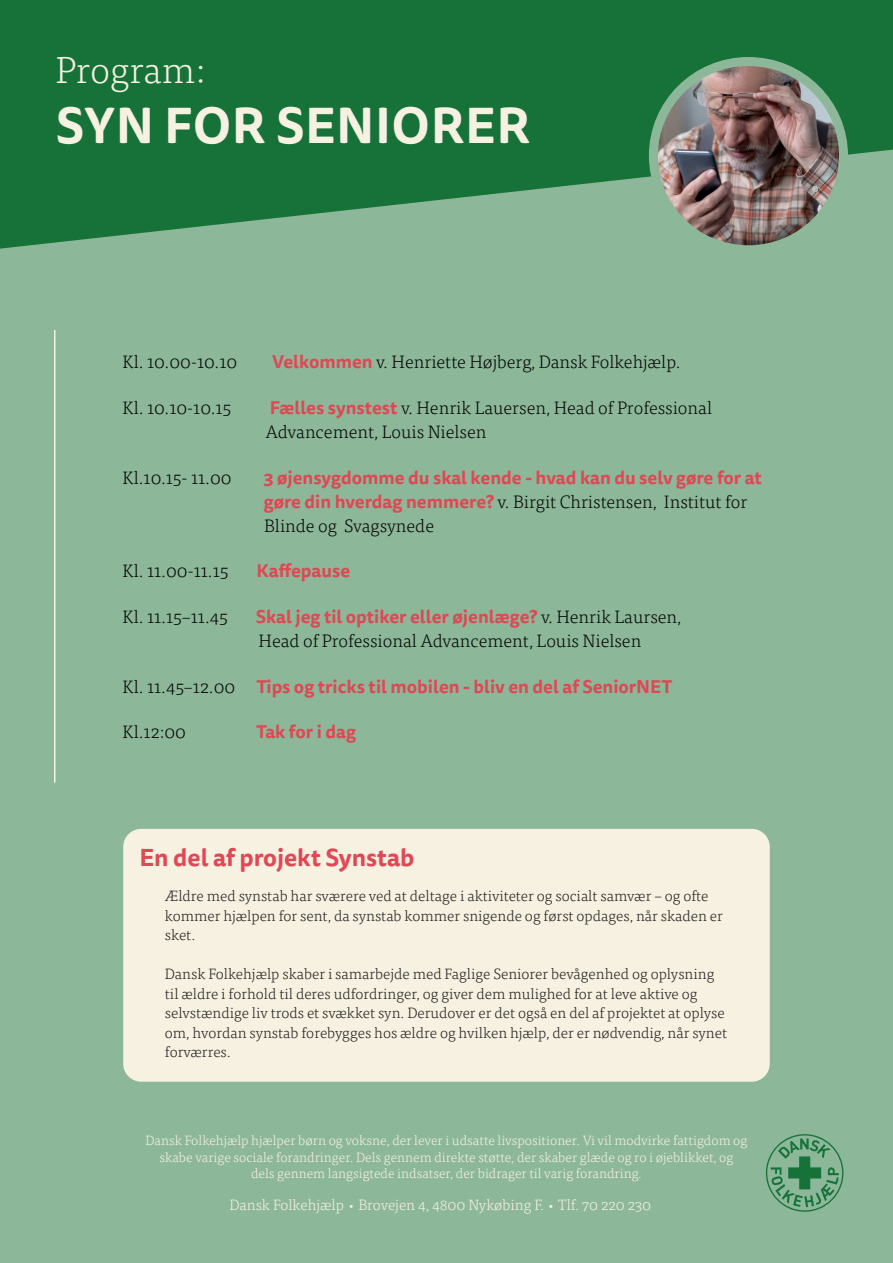
<style>
.page{position:relative;width:893px;height:1263px;background:#8cb899}
.page>*{position:absolute;margin:0;border:0;box-sizing:border-box;transform-origin:0 0}
.t1{font:700 49.5px "Tisa Sans Pro";letter-spacing:.01em;color:#f6f1e0}
.t2{font:300 37.5px "Tisa Pro";color:#f6f1e0}
.t3{font:700 24px "Tisa Sans Pro";color:#e14855}
.t4{font:300 18px/24px "Tisa Pro";color:#040503}
.t5{font:700 18px/24px "Tisa Sans Pro";color:#df4855}
.t6{font:300 15px/19.5px "Tisa Pro";color:#231f20}
.t7{font:300 15px "Tisa Pro";color:#f6f1e0}
.t8{font:300 13.5px/16.2px "Tisa Pro";color:#f6f1e0;text-align:center}
.s1{font-family:"Tisa Sans Pro";font-weight:700;color:#df4855}
.s2{font-family:"Tisa Pro";font-weight:300;color:#040503}
</style>
<div class="page">
<svg style="left:0;top:0;width:893px;height:249px;fill:#17723a"></svg>
<img style="left:653px;top:62px;width:190px;height:187px">
<div style="left:649px;top:57px;width:199px;height:197px;border:9px solid #8cb899;border-radius:50%"></div>
<hr style="left:54px;top:330px;width:2px;height:453px;background:#f6f1e0">
<svg style="left:766px;top:1134px;width:77px;height:78px"></svg>
<div style="left:123px;top:829px;width:647px;height:253px;background:#f6f1e0;border-radius:18px"></div>
<p class="t2" style="left:56px;top:44px;width:151px">Program:</p>
<p class="t1" style="left:56px;top:89px;width:476px">SYN FOR SENIORER</p>
<p class="t4" style="left:122px;top:349px;width:116px">Kl. 10.00-10.10</p>
<p class="t4" style="left:272px;top:349px;width:410px"><span class="s1">Velkommen</span> v. Henriette Højberg, Dansk Folkehjælp.</p>
<p class="t4" style="left:122px;top:395px;width:110px">Kl. 10.10-10.15</p>
<p class="t4" style="left:266px;top:395px;width:448px"><span class="s1">Fælles synstest</span> v. Henrik Lauersen, Head of Professional<br>Advancement, Louis Nielsen</p>
<p class="t4" style="left:122px;top:465px;width:111px">Kl.10.15- 11.00</p>
<p class="t5" style="left:263px;top:465px;width:500px">3 øjensygdomme du skal kende - hvad kan du selv gøre for at gøre din hverdag nemmere? <span class="s2">v. Birgit Christensen, Institut for<br>Blinde og Svagsynede</span></p>
<p class="t4" style="left:122px;top:558px;width:108px">Kl. 11.00-11.15</p>
<p class="t5" style="left:257px;top:559px;width:95px">Kaffepause</p>
<p class="t4" style="left:122px;top:604px;width:107px">Kl. 11.15–11.45</p>
<p class="t4" style="left:256px;top:604px;width:427px"><span class="s1">Skal jeg til optiker eller øjenlæge?</span> v. Henrik Laursen,<br>Head of Professional Advancement, Louis Nielsen</p>
<p class="t5" style="left:122px;top:674px;width:551px"><span class="s2">Kl. 11.45–12.00</span> Tips og tricks til mobilen - bliv en del af SeniorNET</p>
<p class="t4" style="left:122px;top:719px;width:65px">Kl.12:00</p>
<p class="t5" style="left:256px;top:720px;width:101px">Tak for i dag</p>
<p class="t3" style="left:139px;top:839px;width:276px">En del af projekt Synstab</p>
<p class="t6" style="left:165px;top:885px;width:559px">Ældre med synstab har sværere ved at deltage i aktiviteter og socialt samvær – og ofte kommer hjælpen for sent, da synstab kommer snigende og først opdages, når skaden er sket.</p>
<p class="t6" style="left:165px;top:963px;width:564px">Dansk Folkehjælp skaber i samarbejde med Faglige Seniorer bevågenhed og oplysning til ældre i forhold til deres udfordringer, og giver dem mulighed for at leve aktive og selvstændige liv trods et svækket syn. Derudover er det også en del af projektet at oplyse om, hvordan synstab forebygges hos ældre og hvilken hjælp, der er nødvendig, når synet forværres.</p>
<p class="t8" style="left:146px;top:1132px;width:603px">Dansk Folkehjælp hjælper børn og voksne, der lever i udsatte livspositioner. Vi vil modvirke fattigdom og skabe varige sociale forandringer. Dels gennem direkte støtte, der skaber glæde og ro i øjeblikket, og</p>
<p class="t8" style="left:251px;top:1164px;width:392px">dels gennem langsigtede indsatser, der bidrager til varig forandring.</p>
<p class="t7" style="left:230px;top:1195px;width:423px">Dansk Folkehjælp • Brovejen 4, 4800 Nykøbing F. • Tlf. 70 220 230</p>
</div>
